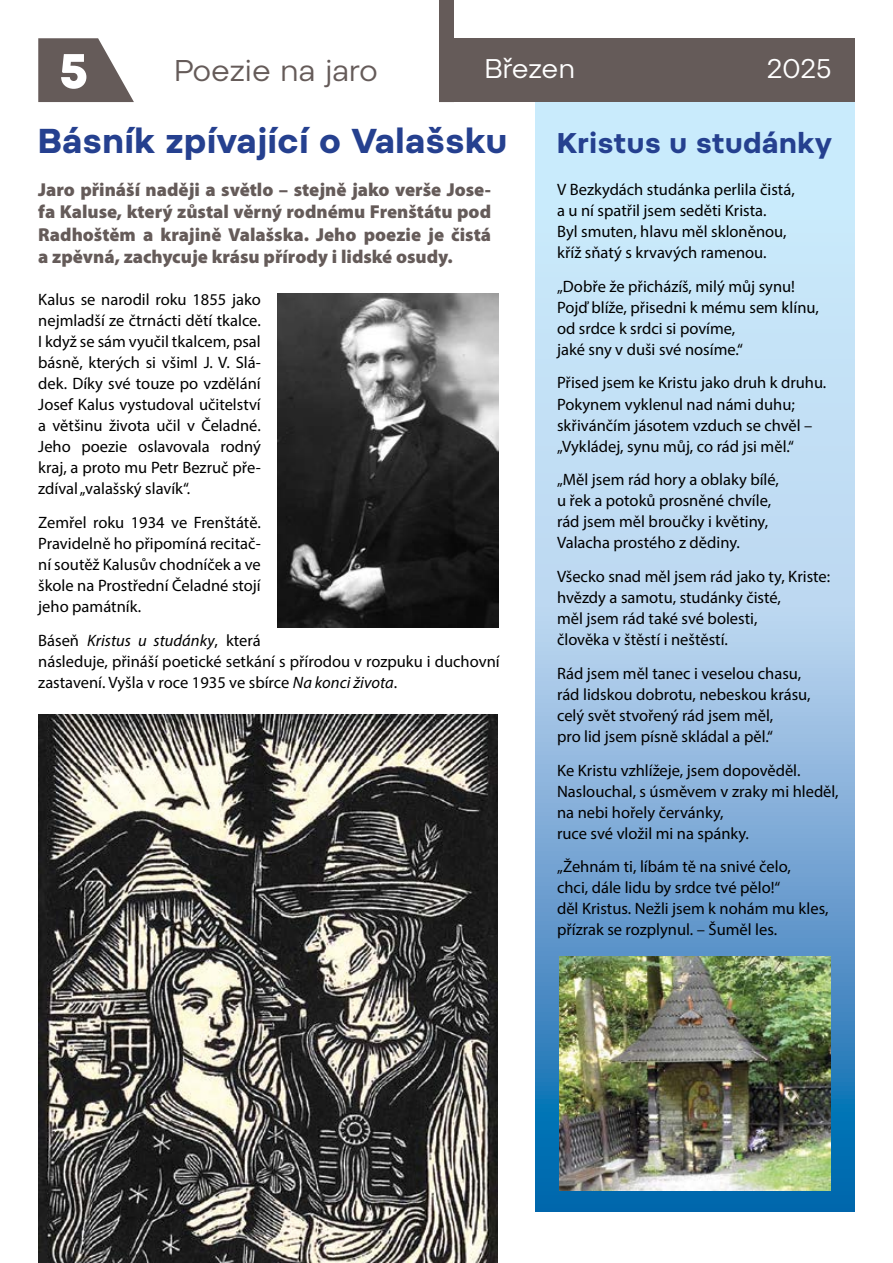
<style>
.page{position:relative;width:893px;height:1263px;background:#fff}
.page>*{position:absolute;margin:0;border:0;box-sizing:border-box;transform-origin:0 0}
.t1{font:51px "Mont Heavy DEMO";color:#fff}
.t2{font:700 34.5px "Pepi";letter-spacing:.02em;color:#25408f}
.t3{font:30px "Pepi";letter-spacing:.01em;color:#655b59}
.t4{font:700 28.5px "Pepi";letter-spacing:.015em;color:#25408f}
.t5{font:27px "Pepi";letter-spacing:-.01em;color:#fff}
.t6{font:900 18.75px/22.5px "Myriad Pro";color:#655b59;text-align:justify}
.t7{font:16.5px/21px "Myriad Pro";color:#000}
.s1{font-style:italic}
</style>
<div class="page">
<svg style="left:38px;top:38px;width:96px;height:64px"></svg>
<div style="left:446px;top:38px;width:409px;height:64px;background:#655b59"></div>
<svg style="left:536px;top:102px;width:319px;height:1110px;background:#a4cae8"></svg>
<hr style="left:892px;top:186px;width:1px;height:173px;background:#ecf6fc">
<div style="left:439px;top:0;width:15px;height:102px;background:#655b59"></div>
<img style="left:278px;top:293px;width:221px;height:335px">
<img style="left:38px;top:714px;width:459px;height:549px">
<img style="left:560px;top:957px;width:271px;height:234px">
<h1 class="t1" style="left:59px;top:41px;width:30px">5</h1>
<h3 class="t3" style="left:174px;top:52px;width:205px">Poezie na jaro</h3>
<h3 class="t5" style="left:485px;top:53px;width:92px">Březen</h3>
<h3 class="t5" style="left:767px;top:53px;width:66px">2025</h3>
<h2 class="t2" style="left:38px;top:120px;width:470px">Básník zpívající o Valašsku</h2>
<p class="t6" style="left:38px;top:177px;width:454px">Jaro přináší naději a světlo – stejně jako verše Jose&shy;fa Kaluse, který zůstal věrný rodnému Frenštátu pod Radhoštěm a krajině Valašska. Jeho poezie je čistá a zpěvná, zachycuje krásu přírody i lidské osudy.</p>
<p class="t7" style="left:38px;top:289px;width:224px;text-align:justify">Kalus se narodil roku 1855 jako nejmladší ze čtrnácti dětí tkalce.<br>I když se sám vyučil tkalcem, psal básně, kterých si všiml J. V. Slá&shy;dek. Díky své touze po vzdělání Josef Kalus vystudoval učitelství a většinu života učil v Čeladné.<br>Jeho poezie oslavovala rodný kraj, a proto mu Petr Bezruč pře&shy;zdíval „valašský slavík“.</p>
<p class="t7" style="left:38px;top:512px;width:224px;text-align:justify">Zemřel roku 1934 ve Frenštátě.<br>Pravidelně ho připomíná recitač&shy;ní soutěž Kalusův chodníček a ve škole na Prostřední Čeladné stojí jeho památník.</p>
<p class="t7" style="left:38px;top:630px;width:463px">Báseň <span class="s1">Kristus u studánky</span>, která<br>následuje, přináší poetické setkání s přírodou v rozpuku i duchovní zastavení. Vyšla v roce 1935 ve sbírce <span class="s1">Na konci života</span>.</p>
<h3 class="t4" style="left:557px;top:125px;width:276px">Kristus u studánky</h3>
<p class="t7" style="left:557px;top:179px;width:239px">V Bezkydách studánka perlila čistá, a u ní spatřil jsem seděti Krista.<br>Byl smuten, hlavu měl skloněnou, kříž sňatý s krvavých ramenou.</p>
<p class="t7" style="left:557px;top:275px;width:263px">„Dobře že přicházíš, milý můj synu!<br>Pojď blíže, přisedni k mému sem klínu, od srdce k srdci si povíme,<br>jaké sny v duši své nosíme.“</p>
<p class="t7" style="left:557px;top:372px;width:271px">Přised jsem ke Kristu jako druh k druhu.<br>Pokynem vyklenul nad námi duhu; skřivánčím jásotem vzduch se chvěl – „Vykládej, synu můj, co rád jsi měl.“</p>
<p class="t7" style="left:557px;top:469px;width:223px">„Měl jsem rád hory a oblaky bílé, u řek a potoků prosněné chvíle, rád jsem měl broučky i květiny,<br>Valacha prostého z dědiny.</p>
<p class="t7" style="left:557px;top:566px;width:275px">Všecko snad měl jsem rád jako ty, Kriste: hvězdy a samotu, studánky čisté,<br>měl jsem rád také své bolesti,<br>člověka v štěstí i neštěstí.</p>
<p class="t7" style="left:557px;top:662px;width:255px">Rád jsem měl tanec i veselou chasu, rád lidskou dobrotu, nebeskou krásu, celý svět stvořený rád jsem měl,<br>pro lid jsem písně skládal a pěl.“</p>
<p class="t7" style="left:557px;top:759px;width:283px">Ke Kristu vzhlížeje, jsem dopověděl.<br>Naslouchal, s úsměvem v zraky mi hleděl, na nebi hořely červánky,<br>ruce své vložil mi na spánky.</p>
<p class="t7" style="left:557px;top:856px;width:273px">„Žehnám ti, líbám tě na snivé čelo,<br>chci, dále lidu by srdce tvé pělo!“<br>děl Kristus. Nežli jsem k nohám mu kles, přízrak se rozplynul. – Šuměl les.</p>
</div>
